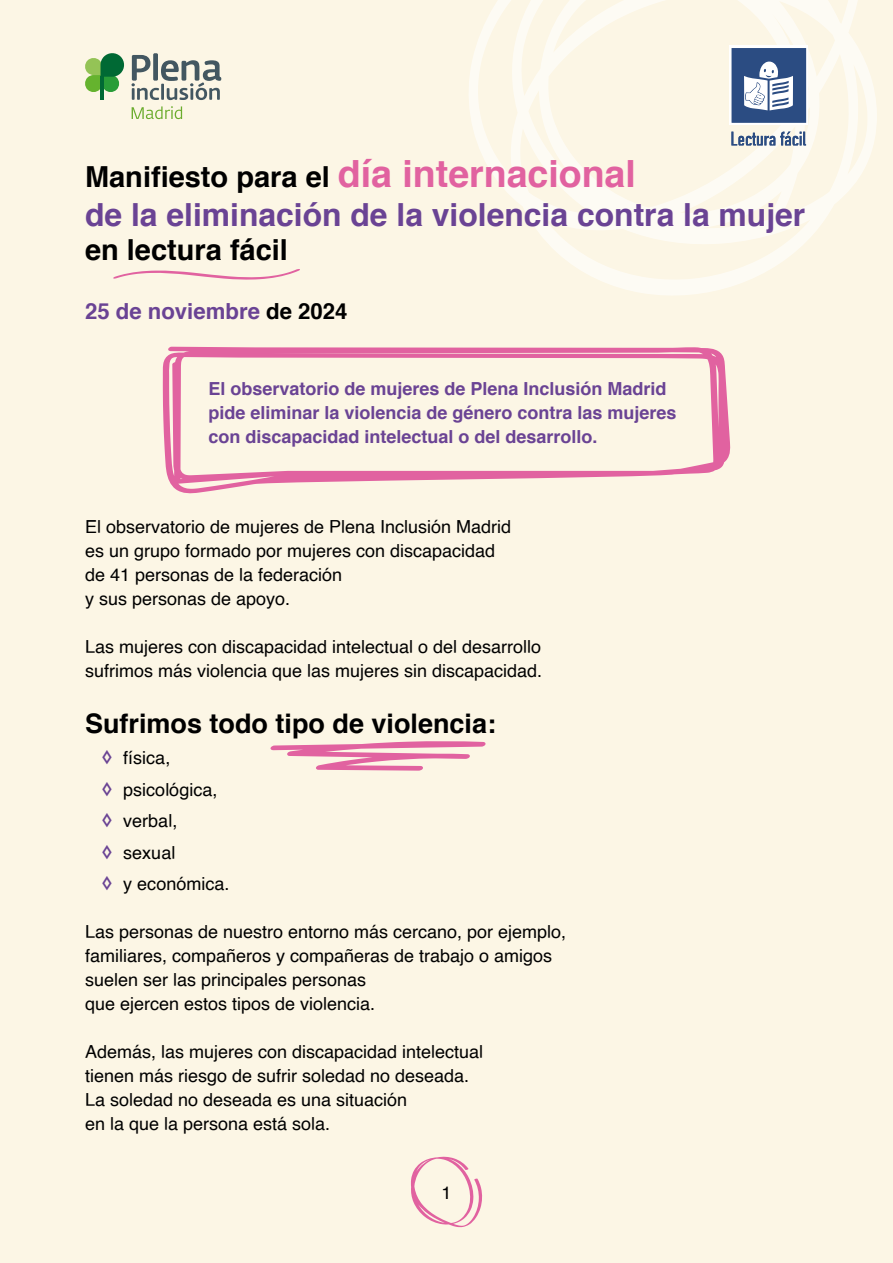
<style>
.page{position:relative;width:893px;height:1263px;background:#fcf6e5}
.page>*{position:absolute;margin:0;border:0;box-sizing:border-box;transform-origin:0 0}
.t1{font:700 31.8px "Helvetica";color:#6a4394}
.t2{font:700 28.95px "Helvetica";color:#000}
.t3{font:700 27px "Helvetica";color:#000}
.t4{font:700 22.2px "Helvetica";color:#6a4394}
.t5{font:18px "Helvetica";color:#000}
.t6{font:700 18px "Helvetica";color:#6a4394}
.s1{font-size:37.5px;color:#e162a0}
.s2{color:#000}
.s3{font-weight:700;font-size:19.5px;color:#6a4394}
</style>
<div class="page">
<svg style="left:411px;top:1156px;width:72px;height:71px"></svg>
<svg style="left:469px;top:0;width:408px;height:295px"></svg>
<svg style="left:113px;top:269px;width:187px;height:11px"></svg>
<svg style="left:85px;top:53px;width:39px;height:40px"></svg>
<hr style="left:101px;top:77px;width:3px;height:23px;background:#006934">
<div style="left:153px;top:53px;width:5px;height:28px;background:#435761"></div>
<svg style="left:131px;top:55px;width:90px;height:45px"></svg>
<svg style="left:132px;top:106px;width:50px;height:13px"></svg>
<svg style="left:730px;top:46px;width:78px;height:79px;background:#4b6795"></svg>
<svg style="left:744px;top:61px;width:49px;height:49px;background:#a6b4ca"></svg>
<svg style="left:731px;top:131px;width:75px;height:14px"></svg>
<svg style="left:270px;top:741px;width:216px;height:30px"></svg>
<svg style="left:163px;top:347px;width:568px;height:147px"></svg>
<p class="t2" style="left:85px;top:154px;width:552px">Manifiesto para el <span class="s1">día internacional</span></p>
<p class="t1" style="left:85px;top:189px;width:722px">de la eliminación de la violencia contra la mujer</p>
<p class="t2" style="left:85px;top:227px;width:204px">en lectura fácil</p>
<p class="t4" style="left:85px;top:294px;width:264px">25 de noviembre <span class="s2">de 2024</span></p>
<p class="t6" style="left:208px;top:374px;width:460px">El observatorio de mujeres de Plena Inclusión Madrid</p>
<p class="t6" style="left:208px;top:398px;width:470px">pide eliminar la violencia de género contra las mujeres</p>
<p class="t6" style="left:208px;top:422px;width:391px">con discapacidad intelectual o del desarrollo.</p>
<p class="t5" style="left:85px;top:513px;width:428px">El observatorio de mujeres de Plena Inclusión Madrid</p>
<p class="t5" style="left:85px;top:537px;width:412px">es un grupo formado por mujeres con discapacidad</p>
<p class="t5" style="left:85px;top:561px;width:259px">de 41 personas de la federación</p>
<p class="t5" style="left:85px;top:585px;width:207px">y sus personas de apoyo.</p>
<p class="t5" style="left:85px;top:633px;width:458px">Las mujeres con discapacidad intelectual o del desarrollo</p>
<p class="t5" style="left:85px;top:657px;width:459px">sufrimos más violencia que las mujeres sin discapacidad.</p>
<p class="t3" style="left:85px;top:702px;width:413px">Sufrimos todo tipo de violencia:</p>
<p class="t5" style="left:102px;top:744px;width:70px"><span class="s3">◊</span> física,</p>
<p class="t5" style="left:102px;top:776px;width:117px"><span class="s3">◊</span> psicológica,</p>
<p class="t5" style="left:102px;top:807px;width:77px"><span class="s3">◊</span> verbal,</p>
<p class="t5" style="left:102px;top:839px;width:75px"><span class="s3">◊</span> sexual</p>
<p class="t5" style="left:102px;top:870px;width:129px"><span class="s3">◊</span> y económica.</p>
<p class="t5" style="left:85px;top:918px;width:483px">Las personas de nuestro entorno más cercano, por ejemplo,</p>
<p class="t5" style="left:85px;top:942px;width:469px">familiares, compañeros y compañeras de trabajo o amigos</p>
<p class="t5" style="left:85px;top:966px;width:283px">suelen ser las principales personas</p>
<p class="t5" style="left:85px;top:990px;width:292px">que ejercen estos tipos de violencia.</p>
<p class="t5" style="left:85px;top:1038px;width:400px">Además, las mujeres con discapacidad intelectual</p>
<p class="t5" style="left:85px;top:1062px;width:386px">tienen más riesgo de sufrir soledad no deseada.</p>
<p class="t5" style="left:85px;top:1086px;width:324px">La soledad no deseada es una situación</p>
<p class="t5" style="left:85px;top:1110px;width:247px">en la que la persona está sola.</p>
<p class="t5" style="left:441px;top:1178px;width:12px">1</p>
</div>
